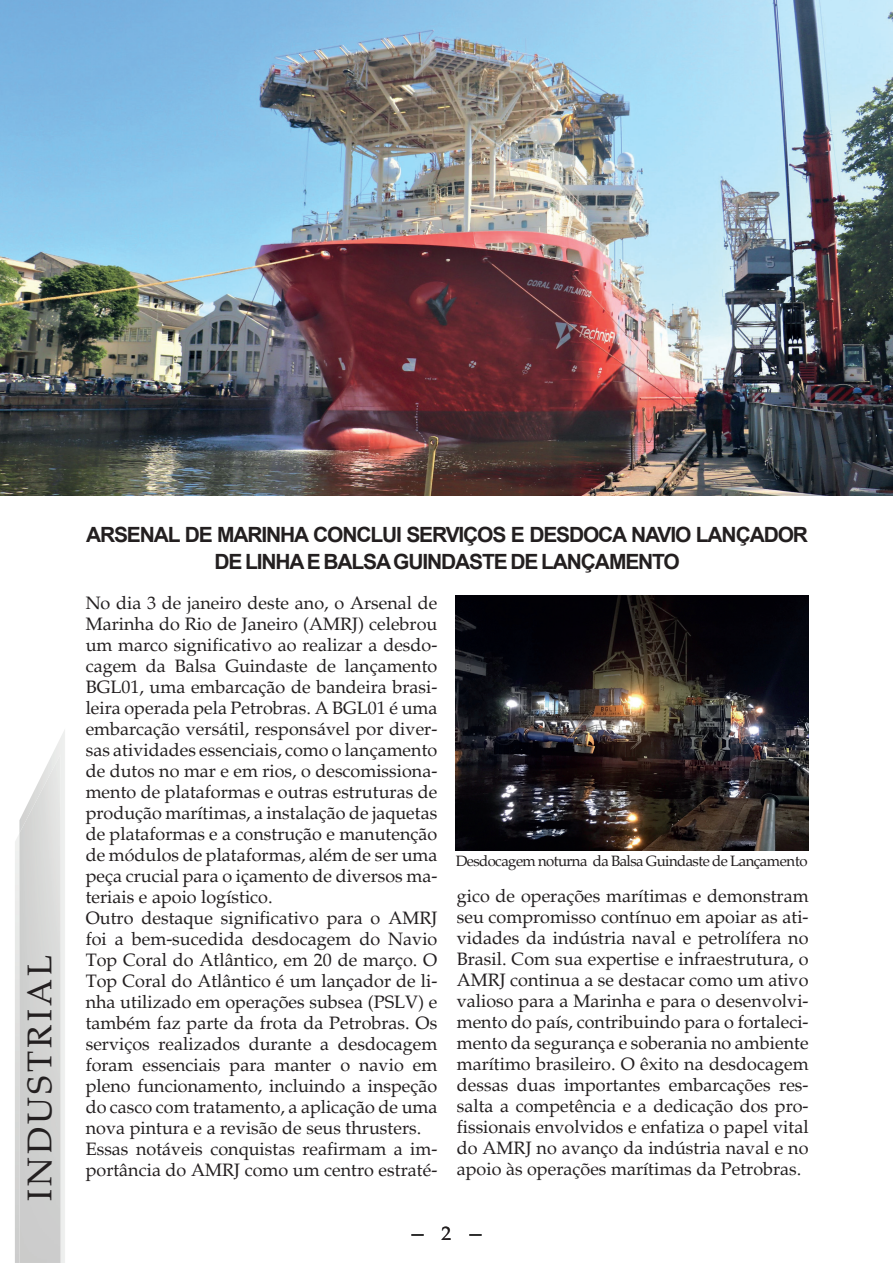
<style>
.page{position:relative;width:893px;height:1263px;background:#fff}
.page>*{position:absolute;margin:0;border:0;box-sizing:border-box;transform-origin:0 0}
.t1{font:34.5px "Palatino";letter-spacing:.1em;color:#231f20}
.t2{font:700 21px/27px "Arial";letter-spacing:-.055em;color:#231f20;text-align:center}
.t3{font:19.5px "Palatino";color:#231f20}
.t4{font:18px/21px "Palatino";color:#231f20}
.t5{font:15px "Palatino";letter-spacing:-.04em;color:#231f20}
</style>
<div class="page">
<img style="left:19px;top:754px;width:42px;height:509px">
<svg style="left:411px;top:1234px;width:13px;height:1px"></svg>
<svg style="left:469px;top:1234px;width:13px;height:1px"></svg>
<img style="left:0;top:0;width:893px;height:495px">
<img style="left:456px;top:596px;width:353px;height:254px">
<h1 class="t1" style="left:19px;top:1201px;width:248px;rotate:-90deg">INDUSTRIAL</h1>
<p class="t2" style="left:86px;top:521px;width:723px">ARSENAL DE MARINHA CONCLUI SERVIÇOS E DESDOCA NAVIO LANÇADOR<br>DE LINHA E BALSA GUINDASTE DE LANÇAMENTO</p>
<p class="t4" style="left:86px;top:592px;width:353px">No dia 3 de janeiro deste ano, o Arsenal de Marinha do Rio de Janeiro (AMRJ) celebrou um marco significativo ao realizar a desdo&shy;cagem da Balsa Guindaste de lançamento BGL01, uma embarcação de bandeira brasi&shy;leira operada pela Petrobras. A BGL01 é uma embarcação versátil, responsável por diver&shy;sas atividades essenciais, como o lançamento de dutos no mar e em rios, o descomissiona&shy;mento de plataformas e outras estruturas de produção marítimas, a instalação de jaquetas de plataformas e a construção e manutenção de módulos de plataformas, além de ser uma peça crucial para o içamento de diversos ma&shy;teriais e apoio logístico.<br>Outro destaque significativo para o AMRJ foi a bem-sucedida desdocagem do Navio Top Coral do Atlântico, em 20 de março. O Top Coral do Atlântico é um lançador de li&shy;nha utilizado em operações subsea (PSLV) e também faz parte da frota da Petrobras. Os serviços realizados durante a desdocagem foram essenciais para manter o navio em pleno funcionamento, incluindo a inspeção do casco com tratamento, a aplicação de uma nova pintura e a revisão de seus thrusters.<br>Essas notáveis conquistas reafirmam a im&shy;portância do AMRJ como um centro estraté-</p>
<p class="t5" style="left:456px;top:852px;width:354px">Desdocagem noturna da Balsa Guindaste de Lançamento</p>
<p class="t4" style="left:457px;top:886px;width:353px;text-align:justify">gico de operações marítimas e demonstram seu compromisso contínuo em apoiar as ati&shy;vidades da indústria naval e petrolífera no Brasil. Com sua expertise e infraestrutura, o AMRJ continua a se destacar como um ativo valioso para a Marinha e para o desenvolvi&shy;mento do país, contribuindo para o fortaleci&shy;mento da segurança e soberania no ambiente marítimo brasileiro. O êxito na desdocagem dessas duas importantes embarcações res&shy;salta a competência e a dedicação dos pro&shy;fissionais envolvidos e enfatiza o papel vital do AMRJ no avanço da indústria naval e no apoio às operações marítimas da Petrobras.</p>
<p class="t3" style="left:442px;top:1221px;width:11px">2</p>
</div>
